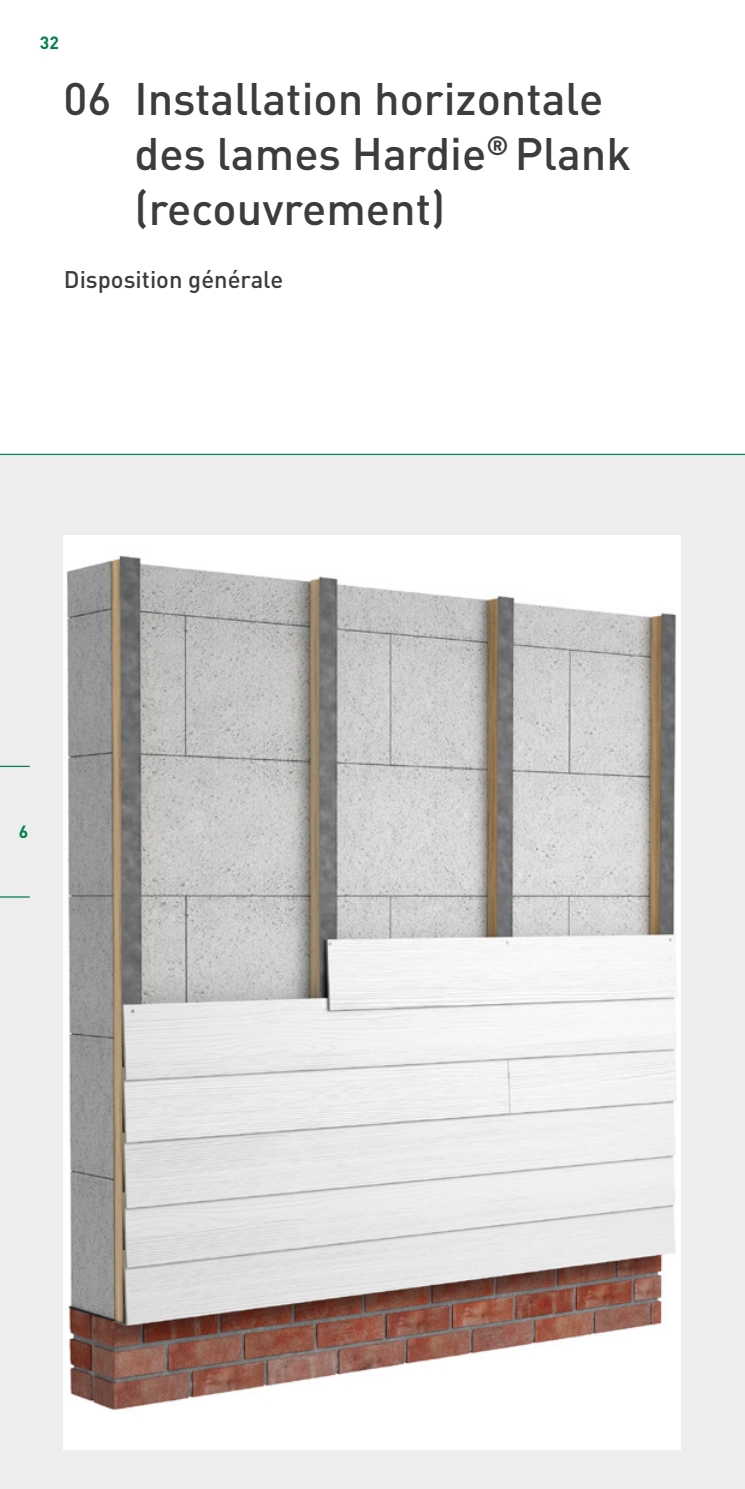
<style>
.page{position:relative;width:745px;height:1489px;background:#fff}
.page>*{position:absolute;margin:0;border:0;box-sizing:border-box;transform-origin:0 0}
.Seitenheadline{font:500 45px/55px "DIN Pro";color:#3c3c3b}
.Subheadline{font:500 23.75px "DIN Pro";color:#3c3c3b}
.Pagina{font:700 17.5px "DIN Pro";color:#008148}
</style>
<div class="page">
<div style="left:0;top:455px;width:744px;height:1033px;background:#ededed"></div>
<hr style="left:0;top:454px;width:744px;height:1px;background:#008a55">
<img style="left:64px;top:535px;width:616px;height:914px">
<hr style="left:0;top:765px;width:30px;height:2px;background:#008148">
<hr style="left:0;top:896px;width:30px;height:1px;background:#008148">
<p class="Pagina" style="left:40px;top:28px;width:21px">32</p>
<p class="Seitenheadline" style="left:134px;top:67px;width:498px;text-indent:-71px">06 Installation horizontale des lames Hardie<sup>®</sup> Plank (recouvrement)</p>
<p class="Subheadline" style="left:64px;top:260px;width:221px">Disposition générale</p>
<p class="Pagina" style="left:19px;top:817px;width:11px">6</p>
</div>
